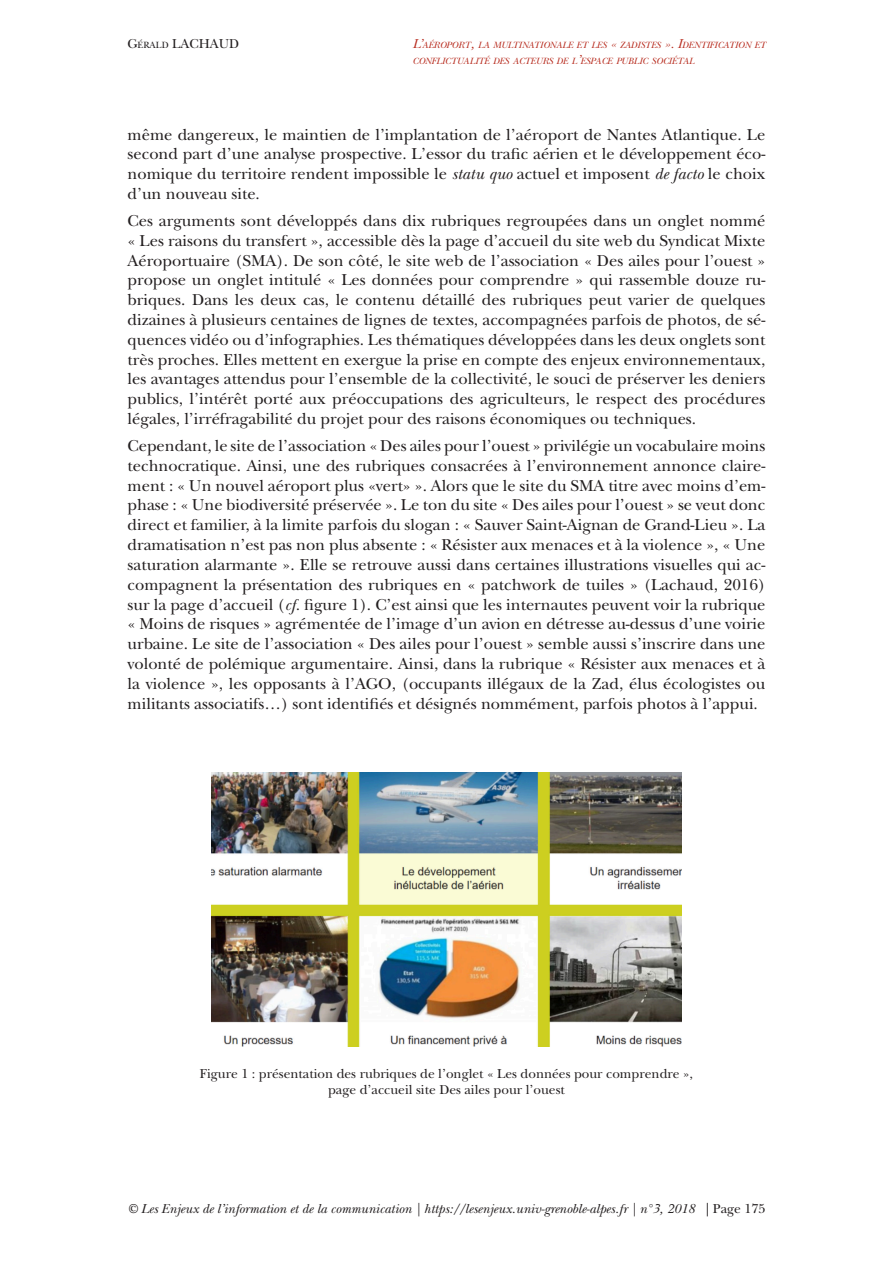
<style>
.page{position:relative;width:893px;height:1263px;background:#fff}
.page>*{position:absolute;margin:0;border:0;box-sizing:border-box;transform-origin:0 0}
.t1{font:16.5px/19.8px "New Baskerville";color:#231f20;text-align:justify}
.Légende{font:13.5px/16.2px "New Baskerville";color:#231f20;text-align:center}
.t2{font:italic 13.5px "New Baskerville";color:#231f20}
.Entete_-_Auteurs{font:13.5px "New Baskerville";color:#231f20}
.Entete_-_Titre{font:italic 9.45px/16.2px "New Baskerville";color:#b82d20}
.s1{font-size:9.45px}
.s2{font-size:13.5px}
.s3{font-style:italic}
.s4{font-style:normal}
</style>
<div class="page">
<img style="left:212px;top:772px;width:469px;height:274px">
<p class="Entete_-_Auteurs" style="left:128px;top:36px;width:112px">G<span class="s1">érald</span> LACHAUD</p>
<p class="Entete_-_Titre" style="left:412px;top:37px;width:355px"><span class="s2">L’</span>AÉROPORT<span class="s2">,</span> LA MULTINATIONALE ET LES <span class="s2">«</span> ZADISTES <span class="s2">». I</span>DENTIFICATION ET<br>CONFLICTUALITÉ DES ACTEURS DE L<span class="s2">’</span>ESPACE PUBLIC SOCIÉTAL</p>
<p class="t1" style="left:128px;top:124px;width:639px">même dangereux, le maintien de l’implantation de l’aéroport de Nantes Atlantique. Le second part d’une analyse prospective. L’essor du trafic aérien et le développement éco&shy;nomique du territoire rendent impossible le <span class="s3">statu quo</span> actuel et imposent <span class="s3">de facto</span> le choix d’un nouveau site.</p>
<p class="t1" style="left:128px;top:211px;width:639px">Ces arguments sont développés dans dix rubriques regroupées dans un onglet nommé « Les raisons du transfert », accessible dès la page d’accueil du site web du Syndicat Mixte Aéroportuaire (SMA). De son côté, le site web de l’association « Des ailes pour l’ouest » propose un onglet intitulé « Les données pour comprendre » qui rassemble douze ru&shy;briques. Dans les deux cas, le contenu détaillé des rubriques peut varier de quelques dizaines à plusieurs centaines de lignes de textes, accompagnées parfois de photos, de sé&shy;quences vidéo ou d’infographies. Les thématiques développées dans les deux onglets sont très proches. Elles mettent en exergue la prise en compte des enjeux environnementaux, les avantages attendus pour l’ensemble de la collectivité, le souci de préserver les deniers publics, l’intérêt porté aux préoccupations des agriculteurs, le respect des procédures légales, l’irréfragabilité du projet pour des raisons économiques ou techniques.</p>
<p class="t1" style="left:128px;top:436px;width:639px">Cependant, le site de l’association « Des ailes pour l’ouest » privilégie un vocabulaire moins technocratique. Ainsi, une des rubriques consacrées à l’environnement annonce claire&shy;ment : « Un nouvel aéroport plus «vert» ». Alors que le site du SMA titre avec moins d’em&shy;phase : « Une biodiversité préservée ». Le ton du site « Des ailes pour l’ouest » se veut donc direct et familier, à la limite parfois du slogan : « Sauver Saint-Aignan de Grand-Lieu ». La dramatisation n’est pas non plus absente : « Résister aux menaces et à la violence », « Une saturation alarmante ». Elle se retrouve aussi dans certaines illustrations visuelles qui ac&shy;compagnent la présentation des rubriques en « patchwork de tuiles » (Lachaud, 2016) sur la page d’accueil (<span class="s3">cf.</span> figure 1). C’est ainsi que les internautes peuvent voir la rubrique « Moins de risques » agrémentée de l’image d’un avion en détresse au-dessus d’une voirie urbaine. Le site de l’association « Des ailes pour l’ouest » semble aussi s’inscrire dans une volonté de polémique argumentaire. Ainsi, dans la rubrique « Résister aux menaces et à la violence », les opposants à l’AGO, (occupants illégaux de la Zad, élus écologistes ou militants associatifs…) sont identifiés et désignés nommément, parfois photos à l’appui.</p>
<p class="Légende" style="left:200px;top:1065px;width:495px">Figure 1 : présentation des rubriques de l’onglet « Les données pour comprendre », page d’accueil site Des ailes pour l’ouest</p>
<p class="t2" style="left:128px;top:1201px;width:639px">© Les Enjeux de l’information et de la communication | https://lesenjeux.univ-grenoble-alpes.fr | n°3, 2018 <span class="s4">| Page 175</span></p>
</div>
